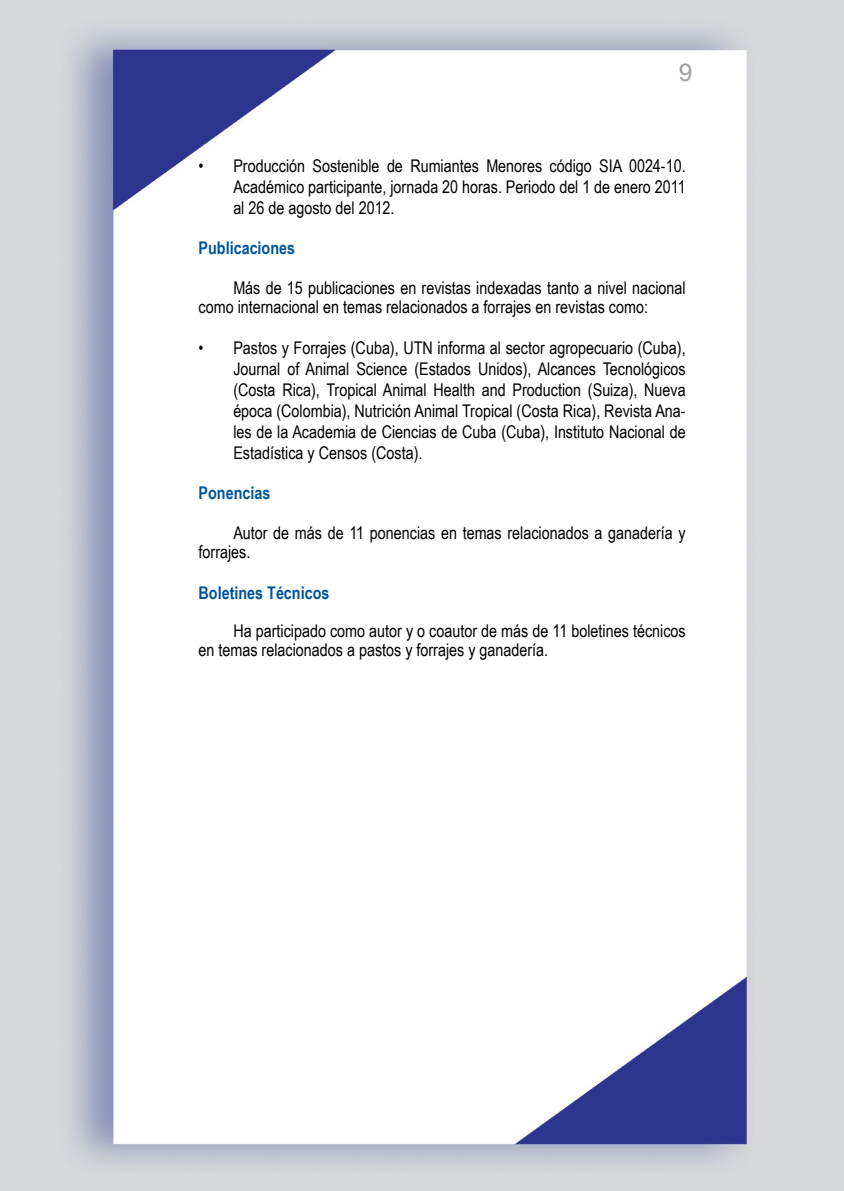
<style>
.page{position:relative;width:844px;height:1191px;background:#fff}
.page>*{position:absolute;margin:0;border:0;box-sizing:border-box;transform-origin:0 0}
.t1{font:24.5px "Arial";color:#9d9fa2}
.t2{font:17.5px/21px "Arial Narrow";color:#000}
.t3{font:700 17.5px "Arial Narrow";color:#00549a}
</style>
<div class="page">
<img style="left:0;top:0;width:843px;height:1191px">
<h1 class="t1" style="left:678px;top:56px;width:15px">9</h1>
<p class="t2" style="left:233px;top:154px;width:454px;text-align:justify;text-indent:-35px">• Producción Sostenible de Rumiantes Menores código SIA 0024-10.<br>Académico participante, jornada 20 horas. Periodo del 1 de enero 2011 al 26 de agosto del 2012.</p>
<p class="t3" style="left:198px;top:234px;width:98px">Publicaciones</p>
<p class="t2" style="left:198px;top:278px;width:488px;line-height:19.2px;text-indent:35px">Más de 15 publicaciones en revistas indexadas tanto a nivel nacional como internacional en temas relacionados a forrajes en revistas como:</p>
<p class="t2" style="left:233px;top:336px;width:454px;text-align:justify;text-indent:-35px">• Pastos y Forrajes (Cuba), UTN informa al sector agropecuario (Cuba), Journal of Animal Science (Estados Unidos), Alcances Tecnológicos (Costa Rica), Tropical Animal Health and Production (Suiza), Nueva época (Colombia), Nutrición Animal Tropical (Costa Rica), Revista Ana&shy;les de la Academia de Ciencias de Cuba (Cuba), Instituto Nacional de Estadística y Censos (Costa).</p>
<p class="t3" style="left:198px;top:479px;width:73px">Ponencias</p>
<p class="t2" style="left:198px;top:523px;width:488px;line-height:19.2px;text-indent:35px">Autor de más de 11 ponencias en temas relacionados a ganadería y forrajes.</p>
<p class="t3" style="left:198px;top:579px;width:132px">Boletines Técnicos</p>
<p class="t2" style="left:198px;top:621px;width:488px;line-height:19.2px;text-indent:35px">Ha participado como autor y o coautor de más de 11 boletines técnicos en temas relacionados a pastos y forrajes y ganadería.</p>
</div>
